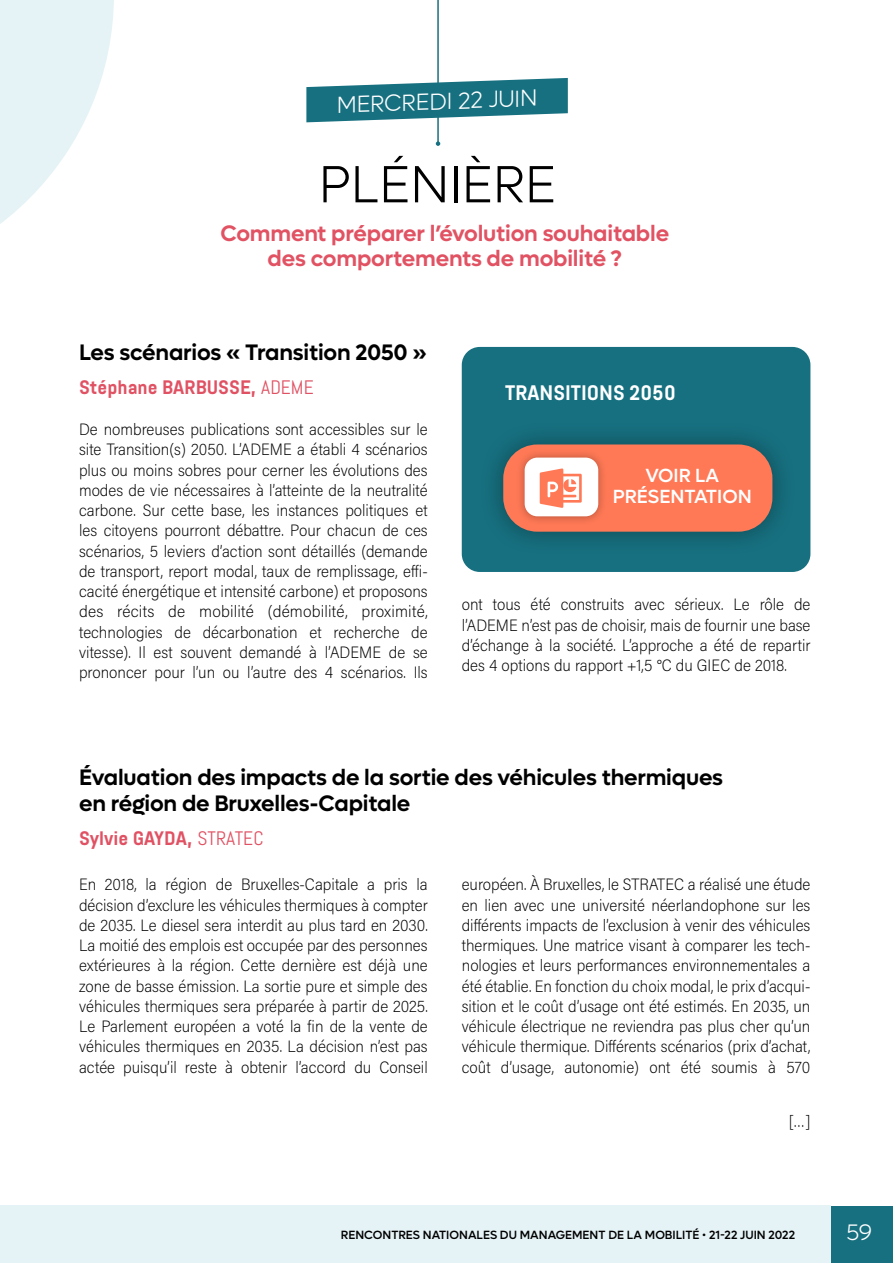
<style>
.page{position:relative;width:893px;height:1263px;background:#fff}
.page>*{position:absolute;margin:0;border:0;box-sizing:border-box;transform-origin:0 0}
.t1{font:300 52.5px "Lufga";color:#000}
.t2{font:300 23.4px "Lufga";color:#fff}
.t3{font:600 22.5px/25.5px "Lufga";letter-spacing:-.01em;color:#000}
.t4{font:600 22.5px "Lufga";letter-spacing:-.01em;color:#e15263}
.t5{font:300 22.5px "Lufga";color:#fff}
.t6{font:700 21px "Abel Pro";color:#fff}
.t7{font:700 19.5px "Abel Pro";color:#e05263}
.t8{font:500 19.2px/21px "Lufga";color:#fff;text-align:center}
.interview__reponses{font:200 16.5px/20.2px "Acumin Pro Semi Cond";color:#000;text-align:justify}
.Style_de_paragraphe{font:200 16.5px "Acumin Pro Semi Cond";color:#000}
.t9{font:500 12px "Lufga";color:#000}
.s1{font-weight:400}
</style>
<div class="page">
<div style="left:0;top:1206px;width:831px;height:57px;background:#e6f3f6"></div>
<div style="left:831px;top:1206px;width:62px;height:57px;background:#177080"></div>
<svg style="left:0;top:0;width:114px;height:224px"></svg>
<hr style="left:437px;top:0;width:2px;height:144px;background:#177080">
<svg style="left:436px;top:141px;width:4px;height:5px"></svg>
<svg style="left:306px;top:78px;width:262px;height:44px"></svg>
<div style="left:462px;top:347px;width:348px;height:225px;background:#177080;border-radius:18px"></div>
<div style="left:479px;top:421px;width:317px;height:135px;background:#000;opacity:.35"></div>
<div style="left:503px;top:444px;width:269px;height:88px;background:#ff7956;border-radius:34px"></div>
<div style="left:515px;top:448px;width:93px;height:78px;background:#000;opacity:.3"></div>
<div style="left:525px;top:458px;width:73px;height:58px;background:#fff;border-radius:13px"></div>
<svg style="left:540px;top:468px;width:42px;height:40px"></svg>
<p class="t2" style="left:336px;top:92px;width:202px;rotate:-2deg">MERCREDI 22 JUIN</p>
<p class="t1" style="left:319px;top:155px;width:239px">PLÉNIÈRE</p>
<p class="t4" style="left:220px;top:220px;width:450px">Comment préparer l’évolution souhaitable</p>
<p class="t4" style="left:268px;top:245px;width:356px">des comportements de mobilité ?</p>
<p class="t3" style="left:79px;top:340px;width:349px">Les scénarios « Transition 2050 »</p>
<p class="t7" style="left:79px;top:374px;width:236px">Stéphane BARBUSSE, <span class="s1">ADEME</span></p>
<p class="interview__reponses" style="left:79px;top:418px;width:350px">De nombreuses publications sont accessibles sur le site Transition(s) 2050. L’ADEME a établi 4 scénarios plus ou moins sobres pour cerner les évolutions des modes de vie nécessaires à l’atteinte de la neutralité carbone. Sur cette base, les instances politiques et les citoyens pourront débattre. Pour chacun de ces scénarios, 5 leviers d’action sont détaillés (demande de transport, report modal, taux de remplissage, effi&shy;cacité énergétique et intensité carbone) et proposons des récits de mobilité (démobilité, proximité, technologies de décarbonation et recherche de vitesse). Il est souvent demandé à l’ADEME de se prononcer pour l’un ou l’autre des 4 scénarios. Ils</p>
<p class="t6" style="left:505px;top:378px;width:172px">TRANSITIONS 2050</p>
<p class="t8" style="left:613px;top:465px;width:140px">VOIR LA<br>PRÉSENTATION</p>
<p class="interview__reponses" style="left:462px;top:594px;width:350px">ont tous été construits avec sérieux. Le rôle de l’ADEME n’est pas de choisir, mais de fournir une base d’échange à la société. L’approche a été de repartir des 4 options du rapport +1,5 °C du GIEC de 2018.</p>
<p class="t3" style="left:79px;top:765px;width:646px">Évaluation des impacts de la sortie des véhicules thermiques en région de Bruxelles-Capitale</p>
<p class="t7" style="left:79px;top:824px;width:186px">Sylvie GAYDA, <span class="s1">STRATEC</span></p>
<p class="interview__reponses" style="left:79px;top:874px;width:350px">En 2018, la région de Bruxelles-Capitale a pris la décision d’exclure les véhicules thermiques à compter de 2035. Le diesel sera interdit au plus tard en 2030.<br>La moitié des emplois est occupée par des personnes extérieures à la région. Cette dernière est déjà une zone de basse émission. La sortie pure et simple des véhicules thermiques sera préparée à partir de 2025.<br>Le Parlement européen a voté la fin de la vente de véhicules thermiques en 2035. La décision n’est pas actée puisqu’il reste à obtenir l’accord du Conseil</p>
<p class="interview__reponses" style="left:462px;top:874px;width:350px">européen. À Bruxelles, le STRATEC a réalisé une étude en lien avec une université néerlandophone sur les différents impacts de l’exclusion à venir des véhicules thermiques. Une matrice visant à comparer les tech&shy;nologies et leurs performances environnementales a été établie. En fonction du choix modal, le prix d’acqui&shy;sition et le coût d’usage ont été estimés. En 2035, un véhicule électrique ne reviendra pas plus cher qu’un véhicule thermique. Différents scénarios (prix d’achat, coût d’usage, autonomie) ont été soumis à 570</p>
<p class="Style_de_paragraphe" style="left:789px;top:1110px;width:23px">[…]</p>
<p class="t9" style="left:341px;top:1227px;width:456px">RENCONTRES NATIONALES DU MANAGEMENT DE LA MOBILITÉ • 21-22 JUIN 2022</p>
<h3 class="t5" style="left:846px;top:1220px;width:27px">59</h3>
</div>
